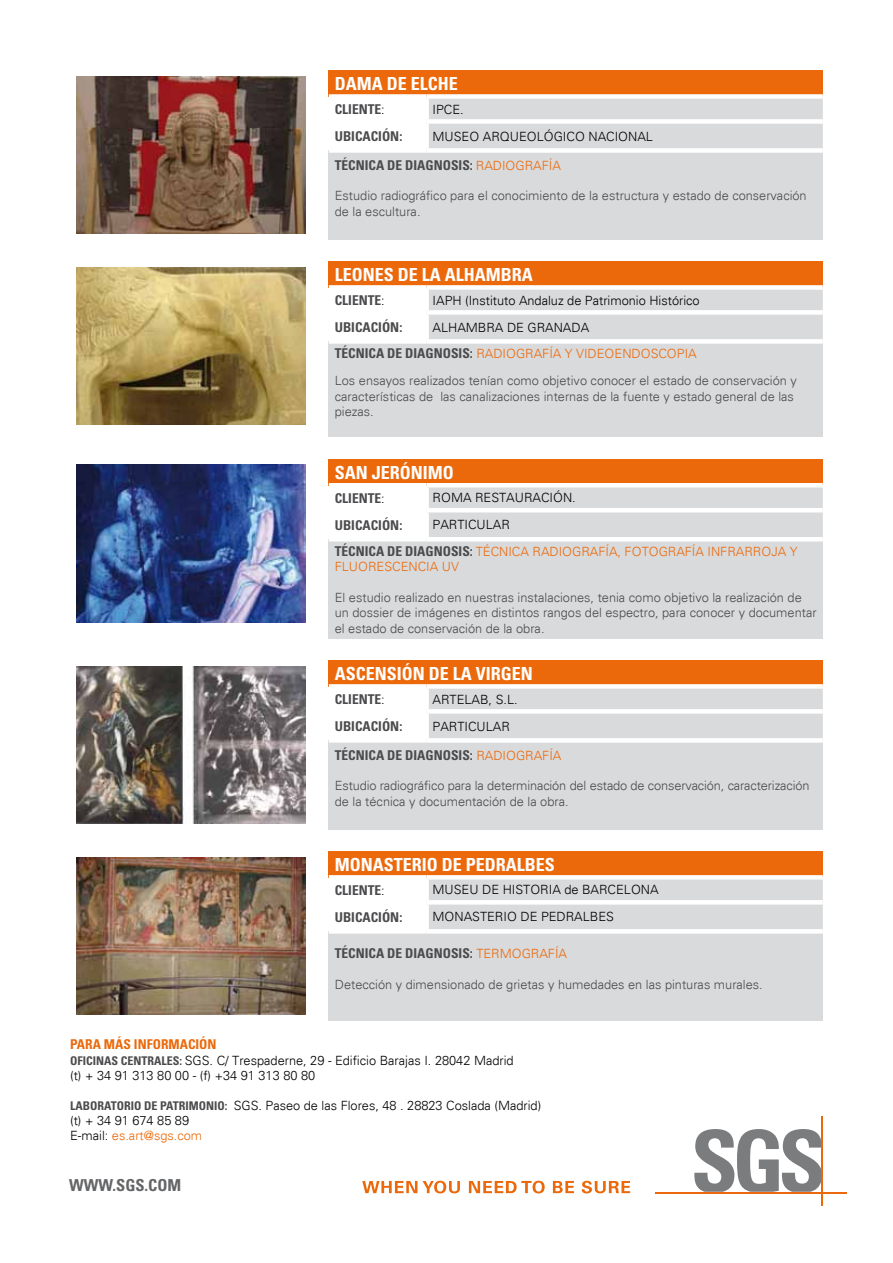
<style>
.page{position:relative;width:893px;height:1263px;background:#fff}
.page>*{position:absolute;margin:0;border:0;box-sizing:border-box;transform-origin:0 0}
.t1{font:700 condensed 18px "Univers";color:#fff}
.t2{font:700 condensed 16.5px "Univers";color:#646567}
.t3{font:700 condensed 13.5px "Univers";color:#4b4b4d}
.t4{font:700 condensed 13.5px "Univers";color:#eb690b}
.t5{font:300 12.75px/15.3px "Univers";color:#4b4b4d}
.t6{font:300 12.75px/15.3px "Univers";color:#000}
.t7{font:300 12.75px "Univers";color:#eb690b}
.t8{font:700 condensed 12px "Univers";color:#4b4b4d}
.s1{font-weight:300;font-stretch:normal;font-size:12.75px;color:#000}
.s2{font-weight:700;font-stretch:condensed;font-size:13.5px;color:#4b4b4d}
.s3{font-weight:700;font-stretch:condensed;font-size:13.5px}
.s4{color:#eb690b}
.s5{font-weight:700;font-stretch:condensed;font-size:12px;color:#4b4b4d}
</style>
<div class="page">
<svg style="left:362px;top:1181px;width:55px;height:12px"></svg>
<svg style="left:423px;top:1181px;width:37px;height:12px"></svg>
<svg style="left:469px;top:1181px;width:76px;height:12px"></svg>
<svg style="left:553px;top:1181px;width:21px;height:12px"></svg>
<svg style="left:582px;top:1181px;width:48px;height:12px"></svg>
<svg style="left:694px;top:1129px;width:127px;height:63px"></svg>
<hr style="left:656px;top:1192px;width:191px;height:1px;background:#eb690b">
<hr style="left:821px;top:1117px;width:2px;height:89px;background:#eb690b">
<div style="left:329px;top:70px;width:494px;height:26px;background:#eb690b"></div>
<div style="left:429px;top:99px;width:394px;height:49px;background:#d9dadb"></div>
<div style="left:329px;top:150px;width:494px;height:89px;background:#d9dadb"></div>
<div style="left:329px;top:94px;width:98px;height:5px;background:#fff"></div>
<div style="left:427px;top:94px;width:396px;height:5px;background:#fff"></div>
<div style="left:427px;top:119px;width:396px;height:5px;background:#fff"></div>
<div style="left:329px;top:148px;width:98px;height:5px;background:#fff"></div>
<div style="left:427px;top:148px;width:396px;height:5px;background:#fff"></div>
<img style="left:76px;top:76px;width:230px;height:157px">
<div style="left:329px;top:261px;width:494px;height:26px;background:#eb690b"></div>
<div style="left:429px;top:290px;width:394px;height:49px;background:#d9dadb"></div>
<div style="left:329px;top:341px;width:494px;height:96px;background:#d9dadb"></div>
<div style="left:329px;top:285px;width:98px;height:5px;background:#fff"></div>
<div style="left:427px;top:285px;width:396px;height:5px;background:#fff"></div>
<div style="left:427px;top:310px;width:396px;height:5px;background:#fff"></div>
<div style="left:329px;top:339px;width:98px;height:5px;background:#fff"></div>
<div style="left:427px;top:339px;width:396px;height:5px;background:#fff"></div>
<img style="left:76px;top:267px;width:230px;height:157px">
<div style="left:329px;top:459px;width:494px;height:26px;background:#eb690b"></div>
<div style="left:429px;top:487px;width:394px;height:50px;background:#d9dadb"></div>
<div style="left:329px;top:539px;width:494px;height:99px;background:#d9dadb"></div>
<hr style="left:329px;top:483px;width:98px;height:4px;background:#fff">
<hr style="left:427px;top:483px;width:396px;height:4px;background:#fff">
<hr style="left:427px;top:508px;width:396px;height:4px;background:#fff">
<hr style="left:329px;top:537px;width:98px;height:4px;background:#fff">
<hr style="left:427px;top:537px;width:396px;height:4px;background:#fff">
<img style="left:76px;top:465px;width:230px;height:157px">
<div style="left:329px;top:660px;width:494px;height:26px;background:#eb690b"></div>
<div style="left:429px;top:689px;width:394px;height:49px;background:#d9dadb"></div>
<div style="left:329px;top:740px;width:494px;height:89px;background:#d9dadb"></div>
<div style="left:329px;top:684px;width:98px;height:5px;background:#fff"></div>
<div style="left:427px;top:684px;width:396px;height:5px;background:#fff"></div>
<div style="left:427px;top:709px;width:396px;height:5px;background:#fff"></div>
<div style="left:329px;top:738px;width:98px;height:5px;background:#fff"></div>
<div style="left:427px;top:738px;width:396px;height:5px;background:#fff"></div>
<img style="left:76px;top:666px;width:230px;height:157px">
<div style="left:329px;top:851px;width:494px;height:26px;background:#eb690b"></div>
<div style="left:429px;top:880px;width:394px;height:49px;background:#d9dadb"></div>
<div style="left:329px;top:931px;width:494px;height:89px;background:#d9dadb"></div>
<div style="left:329px;top:875px;width:98px;height:5px;background:#fff"></div>
<div style="left:427px;top:875px;width:396px;height:5px;background:#fff"></div>
<hr style="left:427px;top:900px;width:396px;height:4px;background:#fff">
<hr style="left:329px;top:929px;width:98px;height:4px;background:#fff">
<hr style="left:427px;top:929px;width:396px;height:4px;background:#fff">
<img style="left:76px;top:857px;width:230px;height:157px">
<h1 class="t1" style="left:335px;top:73px;width:124px">DAMA DE ELCHE</h1>
<p class="t3" style="left:335px;top:101px;width:52px">CLIENTE<span class="s1">:</span></p>
<p class="t6" style="left:433px;top:101px;width:33px">IPCE.</p>
<p class="t3" style="left:335px;top:128px;width:69px">UBICACIÓN:</p>
<p class="t6" style="left:433px;top:128px;width:222px">MUSEO ARQUEOLÓGICO NACIONAL</p>
<p class="t3" style="left:335px;top:157px;width:22px">TÉCNICA</p>
<p class="t3" style="left:387px;top:157px;width:55px">DE DIAGNOSIS</p>
<p class="t7" style="left:470px;top:158px;width:93px"><span class="s2">:</span> RADIOGRAFÍA</p>
<p class="t5" style="left:335px;top:188px;width:473px">Estudio radiográfico para el conocimiento de la estructura y estado de conservación de la escultura.</p>
<h1 class="t1" style="left:335px;top:264px;width:199px">LEONES DE LA ALHAMBRA</h1>
<p class="t3" style="left:335px;top:292px;width:52px">CLIENTE<span class="s1">:</span></p>
<p class="t6" style="left:433px;top:292px;width:269px">IAPH (Instituto Andaluz de Patrimonio Histórico</p>
<p class="t3" style="left:335px;top:319px;width:69px">UBICACIÓN:</p>
<p class="t6" style="left:433px;top:319px;width:158px">ALHAMBRA DE GRANADA</p>
<p class="t3" style="left:335px;top:345px;width:22px">TÉCNICA</p>
<p class="t3" style="left:387px;top:345px;width:55px">DE DIAGNOSIS</p>
<p class="t5" style="left:335px;top:340px;width:464px;line-height:27.3px;text-indent:135px"><span class="s3">:</span> <span class="s4">RADIOGRAFÍA Y VIDEOENDOSCOPIA<br></span>Los ensayos realizados tenían como objetivo conocer el estado de conservación y</p>
<p class="t5" style="left:335px;top:389px;width:461px">características de las canalizaciones internas de la fuente y estado general de las piezas.</p>
<h1 class="t1" style="left:335px;top:462px;width:121px">SAN JERÓNIMO</h1>
<p class="t3" style="left:335px;top:490px;width:52px">CLIENTE<span class="s1">:</span></p>
<p class="t6" style="left:433px;top:490px;width:145px">ROMA RESTAURACIÓN.</p>
<p class="t3" style="left:335px;top:517px;width:69px">UBICACIÓN:</p>
<p class="t6" style="left:433px;top:517px;width:79px">PARTICULAR</p>
<p class="t3" style="left:335px;top:543px;width:22px">TÉCNICA</p>
<p class="t3" style="left:387px;top:543px;width:55px">DE DIAGNOSIS</p>
<p class="t7" style="left:470px;top:544px;width:30px"><span class="s2">:</span> Técnica</p>
<p class="t7" style="left:532px;top:544px;width:18px">Radiografía</p>
<p class="t7" style="left:618px;top:544px;width:16px">, fotografía</p>
<p class="t7" style="left:708px;top:544px;width:9px">infrarro</p>
<p class="t7" style="left:771px;top:544px;width:26px">ja y</p>
<p class="t7" style="left:335px;top:559px;width:9px">fluorescencia</p>
<p class="t7" style="left:442px;top:559px;width:18px">UV</p>
<p class="t5" style="left:335px;top:590px;width:483px">El estudio realizado en nuestras instalaciones, tenia como objetivo la realización de un dossier de imágenes en distintos rangos del espectro, para conocer y documentar el estado de conservación de la obra.</p>
<h1 class="t1" style="left:335px;top:663px;width:200px">ASCENSIÓN DE LA VIRGEN</h1>
<p class="t3" style="left:335px;top:691px;width:52px">CLIENTE<span class="s1">:</span></p>
<p class="t6" style="left:433px;top:691px;width:87px">ARTELAB, S.L.</p>
<p class="t3" style="left:335px;top:718px;width:69px">UBICACIÓN:</p>
<p class="t6" style="left:433px;top:718px;width:79px">PARTICULAR</p>
<p class="t3" style="left:335px;top:747px;width:22px">TÉCNICA</p>
<p class="t3" style="left:387px;top:747px;width:55px">DE DIAGNOSIS</p>
<p class="t7" style="left:470px;top:747px;width:93px"><span class="s2">:</span> RADIOGRAFÍA</p>
<p class="t5" style="left:335px;top:778px;width:476px">Estudio radiográfico para la determinación del estado de conservación, caracterización de la técnica y documentación de la obra.</p>
<h1 class="t1" style="left:335px;top:854px;width:222px">MONASTERIO DE PEDRALBES</h1>
<p class="t3" style="left:335px;top:882px;width:52px">CLIENTE<span class="s1">:</span></p>
<p class="t6" style="left:433px;top:882px;width:228px">MUSEU DE HISTORIA de BARCELONA</p>
<p class="t3" style="left:335px;top:909px;width:69px">UBICACIÓN:</p>
<p class="t6" style="left:433px;top:909px;width:183px">MONASTERIO DE PEDRALBES</p>
<p class="t3" style="left:335px;top:945px;width:22px">TÉCNICA</p>
<p class="t3" style="left:387px;top:945px;width:55px">DE DIAGNOSIS</p>
<p class="t7" style="left:470px;top:946px;width:99px"><span class="s2">:</span> TERMOGRAFÍA</p>
<p class="t5" style="left:335px;top:977px;width:429px">Detección y dimensionado de grietas y humedades en las pinturas murales.</p>
<p class="t4" style="left:70px;top:1036px;width:9px">PARA</p>
<p class="t4" style="left:104px;top:1036px;width:39px">MÁS INFORMACIÓN</p>
<p class="t6" style="left:70px;top:1052px;width:445px"><span class="s5">OFICINAS CENTRALES:</span> SGS. C/ Trespaderne, 29 - Edificio Barajas I. 28042 Madrid (t) + 34 91 313 80 00 - (f) +34 91 313 80 80</p>
<p class="t8" style="left:70px;top:1098px;width:8px">LABORATORIO</p>
<p class="t8" style="left:144px;top:1098px;width:24px">DE PATRIMONIO</p>
<p class="t6" style="left:225px;top:1097px;width:318px"><span class="s5">:</span> SGS. Paseo de las Flores, 48 . 28823 Coslada (Madrid)</p>
<p class="t6" style="left:70px;top:1113px;width:134px">(t) + 34 91 674 85 89<br>E-mail: <span class="s4">es.art@sgs.com</span></p>
<p class="t2" style="left:69px;top:1175px;width:114px">WWW.SGS.COM</p>
</div>
